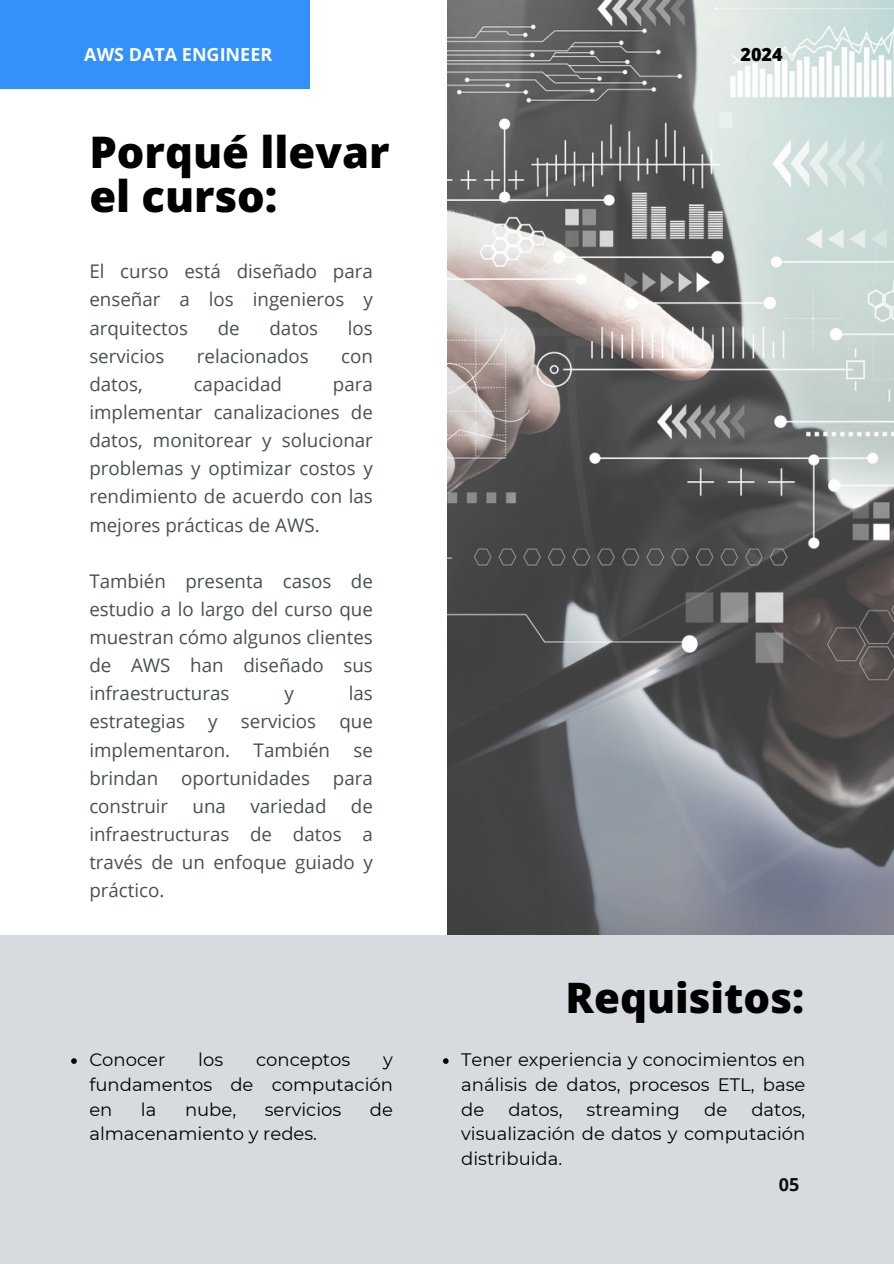
<style>
.page{position:relative;width:894px;height:1264px;background:#fff}
.page>*{position:absolute;margin:0;border:0;box-sizing:border-box;transform-origin:0 0}
.t1{font:800 43.5px/43.8px "Open Sans";color:#000}
.t2{font:800 42px "Open Sans";color:#000}
.t3{font:18.75px/28.2px "Open Sans";color:#495052;text-align:justify}
.t4{font:18px/24.8px "Montserrat";color:#000;text-align:justify}
.t5{font:700 18px "Open Sans";color:#fff}
.t6{font:800 18px "Open Sans";color:#000}
.t7{font:700 18px "Open Sans";color:#100f0d}
</style>
<div class="page">
<img style="left:447px;top:0;width:446px;height:935px">
<div style="left:0;top:935px;width:893px;height:328px;background:#d7dbdf"></div>
<svg style="left:71px;top:1058px;width:6px;height:5px"></svg>
<svg style="left:443px;top:1058px;width:5px;height:5px"></svg>
<div style="left:0;top:0;width:309px;height:89px;background:#3490fb"></div>
<p class="t5" style="left:84px;top:41px;width:189px">AWS DATA ENGINEER</p>
<p class="t6" style="left:740px;top:41px;width:44px">2024</p>
<h2 class="t1" style="left:89px;top:129px;width:301px">Porqué llevar el curso:</h2>
<h1 class="t3" style="left:89px;top:257px;width:285px">El curso está diseñado para enseñar a los ingenieros y arquitectos</h1>
<h1 class="t3" style="left:218px;top:313px;width:23px">de</h1>
<h1 class="t3" style="left:269px;top:313px;width:50px">datos</h1>
<h1 class="t3" style="left:348px;top:313px;width:26px">los</h1>
<h1 class="t3" style="left:89px;top:341px;width:77px">servicios</h1>
<h1 class="t3" style="left:197px;top:341px;width:113px">relacionados</h1>
<h1 class="t3" style="left:341px;top:341px;width:33px">con</h1>
<h1 class="t3" style="left:89px;top:369px;width:55px">datos,</h1>
<h1 class="t3" style="left:194px;top:369px;width:90px">capacidad</h1>
<h1 class="t3" style="left:89px;top:369px;width:285px;text-indent:243px">para implementar canalizaciones de datos, monitorear y solucionar problemas y optimizar costos y rendimiento de acuerdo con las mejores prácticas de AWS.</h1>
<p class="t3" style="left:89px;top:566px;width:285px">También presenta casos de estudio a lo largo del curso que muestran cómo algunos clientes de AWS han diseñado sus infraestructuras</p>
<p class="t3" style="left:89px;top:679px;width:285px;text-indent:259px">las estrategias y servicios que implementaron. También se brindan oportunidades para construir</p>
<p class="t3" style="left:284px;top:679px;width:11px">y</p>
<p class="t3" style="left:89px;top:791px;width:285px;text-indent:261px">de infraestructuras de datos a través de un enfoque guiado y práctico.</p>
<p class="t3" style="left:192px;top:791px;width:35px">una</p>
<p class="t3" style="left:250px;top:791px;width:78px">variedad</p>
<p class="t4" style="left:89px;top:1047px;width:77px">Conocer</p>
<p class="t4" style="left:198px;top:1047px;width:26px">los</p>
<p class="t4" style="left:256px;top:1047px;width:96px">conceptos</p>
<p class="t4" style="left:89px;top:1047px;width:305px;text-indent:294px">y fundamentos de computación en</p>
<p class="t4" style="left:141px;top:1096px;width:17px">la</p>
<p class="t4" style="left:185px;top:1096px;width:53px">nube,</p>
<p class="t4" style="left:265px;top:1096px;width:78px">servicios</p>
<p class="t4" style="left:370px;top:1096px;width:25px">de</p>
<p class="t4" style="left:89px;top:1121px;width:229px">almacenamiento y redes.</p>
<p class="t2" style="left:565px;top:968px;width:240px">Requisitos:</p>
<h1 class="t4" style="left:461px;top:1047px;width:345px">Tener experiencia y conocimientos en análisis de datos, procesos ETL, base de</h1>
<h1 class="t4" style="left:461px;top:1096px;width:345px;text-indent:290px">datos, visualización de datos y computación distribuida.</h1>
<p class="t7" style="left:778px;top:1172px;width:22px">05</p>
<h1 class="t4" style="left:508px;top:1096px;width:56px">datos,</h1>
<h1 class="t4" style="left:586px;top:1096px;width:95px">streaming</h1>
<h1 class="t4" style="left:704px;top:1096px;width:25px">de</h1>
</div>
